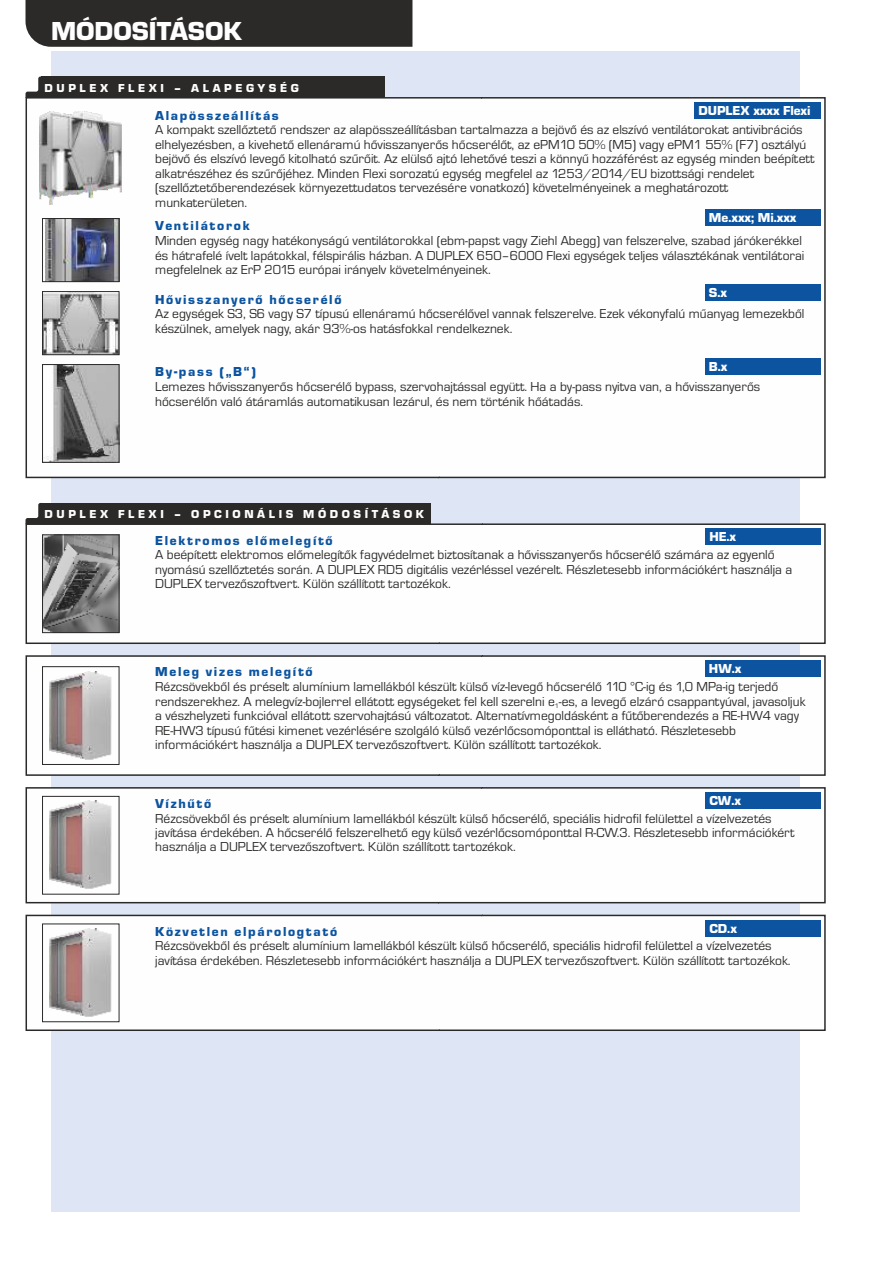
<style>
.page{position:relative;width:893px;height:1263px;background:#fff}
.page>*{position:absolute;margin:0;border:0;box-sizing:border-box;transform-origin:0 0}
.t1{font:27px "Eurostile TEE Blac";color:#fefefe}
.t2{font:13.5px/14.5px "Eurostile TEE";color:#2b2a29}
.t3{font:13.5px "Eurostile TEE Blac";letter-spacing:.125em;color:#0c54a0}
.t4{font:13.5px "Eurostile TEE Blac";color:#fefefe}
.t5{font:12px "Eurostile TEE Blac";letter-spacing:.3em;color:#fefefe}
.t6{font:6.75px "Eurostile TEE";color:#2b2a29}
</style>
<div class="page">
<div style="left:26px;top:0;width:386px;height:47px;background:#2b2a29"></div>
<div style="left:51px;top:51px;width:748px;height:1161px;background:#dee6f5"></div>
<div style="left:25px;top:654px;width:801px;height:123px;background:#fefefe"></div>
<img style="left:50px;top:671px;width:62px;height:89px">
<div style="left:42px;top:666px;width:77px;height:99px;border:1px solid #2b2a29"></div>
<div style="left:25px;top:786px;width:801px;height:118px;background:#fefefe"></div>
<div style="left:25px;top:914px;width:801px;height:118px;background:#fefefe"></div>
<div style="left:705px;top:660px;width:116px;height:17px;background:#0c54a0"></div>
<div style="left:705px;top:920px;width:116px;height:16px;background:#0c54a0"></div>
<div style="left:705px;top:792px;width:116px;height:17px;background:#0c54a0"></div>
<img style="left:50px;top:928px;width:62px;height:89px">
<div style="left:42px;top:924px;width:77px;height:98px;border:1px solid #2b2a29"></div>
<img style="left:50px;top:801px;width:62px;height:89px">
<div style="left:42px;top:796px;width:77px;height:98px;border:1px solid #2b2a29"></div>
<svg style="left:26px;top:503px;width:16px;height:20px"></svg>
<div style="left:42px;top:503px;width:388px;height:21px;background:#2b2a29"></div>
<div style="left:25px;top:523px;width:801px;height:122px;background:#fefefe"></div>
<div style="left:705px;top:528px;width:116px;height:17px;background:#0c54a0"></div>
<img style="left:44px;top:537px;width:73px;height:94px">
<div style="left:42px;top:535px;width:77px;height:98px;border:1px solid #2b2a29"></div>
<div style="left:25px;top:96px;width:801px;height:383px;background:#fefefe"></div>
<img style="left:44px;top:366px;width:73px;height:94px">
<div style="left:42px;top:364px;width:77px;height:98px;border:1px solid #2b2a29"></div>
<div style="left:705px;top:209px;width:116px;height:17px;background:#0c54a0"></div>
<div style="left:705px;top:284px;width:116px;height:17px;background:#0c54a0"></div>
<div style="left:705px;top:358px;width:116px;height:17px;background:#0c54a0"></div>
<div style="left:694px;top:102px;width:127px;height:17px;background:#0c54a0"></div>
<img style="left:44px;top:293px;width:73px;height:60px">
<div style="left:42px;top:291px;width:77px;height:64px;border:1px solid #2b2a29"></div>
<img style="left:45px;top:220px;width:72px;height:60px">
<div style="left:42px;top:218px;width:77px;height:64px;border:1px solid #2b2a29"></div>
<svg style="left:26px;top:77px;width:16px;height:21px"></svg>
<div style="left:42px;top:77px;width:343px;height:21px;background:#2b2a29"></div>
<img style="left:39px;top:111px;width:82px;height:94px">
<h1 class="t1" style="left:51px;top:22px;width:193px">MÓDOSÍTÁSOK</h1>
<p class="t5" style="left:45px;top:84px;width:256px">DUPLEX FLEXI – ALAPEGYSÉG</p>
<p class="t4" style="left:698px;top:106px;width:114px">DUPLEX xxxx Flexi</p>
<p class="t3" style="left:155px;top:111px;width:125px">Alapösszeállítás</p>
<p class="t2" style="left:155px;top:124px;width:661px">A kompakt szellőztető rendszer az alapösszeállításban tartalmazza a bejövő és az elszívó ventilátorokat antivibrációs elhelyezésben, a kivehető ellenáramú hővisszanyerős hőcserélőt, az ePM10 50% (M5) vagy ePM1 55% (F7) osztályú bejövő és elszívó levegő kitolható szűrőit. Az elülső ajtó lehetővé teszi a könnyű hozzáférést az egység minden beépített alkatrészéhez és szűrőjéhez. Minden Flexi sorozatú egység megfelel az 1253/2014/EU bizottsági rendelet (szellőztetőberendezések környezettudatos tervezésére vonatkozó) követelményeinek a meghatározott munkaterületen.</p>
<p class="t4" style="left:709px;top:213px;width:89px">Me.xxx; Mi.xxx</p>
<p class="t3" style="left:155px;top:221px;width:96px">Ventilátorok</p>
<p class="t2" style="left:155px;top:235px;width:651px">Minden egység nagy hatékonyságú ventilátorokkal (ebm-papst vagy Ziehl Abegg) van felszerelve, szabad járókerékkel és hátrafelé ívelt lapátokkal, félspirális házban. A DUPLEX 650–6000 Flexi egységek teljes választékának ventilátorai megfelelnek az ErP 2015 európai irányelv követelményeinek.</p>
<p class="t4" style="left:709px;top:288px;width:20px">S.x</p>
<p class="t3" style="left:155px;top:294px;width:188px">Hővisszanyerő hőcserélő</p>
<p class="t2" style="left:155px;top:308px;width:651px">Az egységek S3, S6 vagy S7 típusú ellenáramú hőcserélővel vannak felszerelve. Ezek vékonyfalú műanyag lemezekből készülnek, amelyek nagy, akár 93%-os hatásfokkal rendelkeznek.</p>
<p class="t4" style="left:709px;top:362px;width:20px">B.x</p>
<p class="t3" style="left:155px;top:367px;width:102px">By-pass („B“)</p>
<p class="t2" style="left:155px;top:381px;width:607px">Lemezes hővisszanyerős hőcserélő bypass, szervohajtással együtt. Ha a by-pass nyitva van, a hővisszanyerős hőcserélőn való átáramlás automatikusan lezárul, és nem történik hőátadás.</p>
<p class="t5" style="left:45px;top:510px;width:381px">DUPLEX FLEXI – OPCIONÁLIS MÓDOSÍTÁSOK</p>
<p class="t3" style="left:155px;top:536px;width:179px">Elektromos előmelegítő</p>
<p class="t2" style="left:155px;top:549px;width:639px">A beépített elektromos előmelegítők fagyvédelmet biztosítanak a hővisszanyerős hőcserélő számára az egyenlő nyomású szellőztetés során. A DUPLEX RD5 digitális vezérléssel vezérelt. Részletesebb információkért használja a<br>DUPLEX tervezőszoftvert. Külön szállított tartozékok.</p>
<p class="t4" style="left:709px;top:532px;width:28px">HE.x</p>
<p class="t4" style="left:709px;top:664px;width:34px">HW.x</p>
<p class="t3" style="left:155px;top:667px;width:159px">Meleg vizes melegítő</p>
<p class="t2" style="left:155px;top:681px;width:652px">Rézcsövekből és préselt alumínium lamellákból készült külső víz-levegő hőcserélő 110 °C-ig és 1,0 MPa-ig terjedő rendszerekhez. A melegvíz-bojlerrel ellátott egységeket fel kell szerelni e -es, a levegő elzáró csappantyúval, javasoljuk</p>
<p class="t6" style="left:555px;top:704px;width:6px">1</p>
<p class="t2" style="left:155px;top:710px;width:645px">a vészhelyzeti funkcióval ellátott szervohajtású változatot. Alternatívmegoldásként a fűtőberendezés a RE-HW4 vagy<br>RE-HW3 típusú fűtési kimenet vezérlésére szolgáló külső vezérlőcsomóponttal is ellátható. Részletesebb információkért használja a DUPLEX tervezőszoftvert. Külön szállított tartozékok.</p>
<p class="t4" style="left:709px;top:796px;width:33px">CW.x</p>
<p class="t3" style="left:155px;top:799px;width:57px">Vízhűtő</p>
<p class="t2" style="left:155px;top:813px;width:641px;line-height:14px">Rézcsövekből és préselt alumínium lamellákból készült külső hőcserélő, speciális hidrofil felülettel a vízelvezetés javítása érdekében. A hőcserélő felszerelhető egy külső vezérlőcsomóponttal R-CW.3. Részletesebb információkért használja a DUPLEX tervezőszoftvert. Külön szállított tartozékok.</p>
<p class="t4" style="left:709px;top:924px;width:29px">CD.x</p>
<p class="t3" style="left:155px;top:927px;width:184px">Közvetlen elpárologtató</p>
<p class="t2" style="left:155px;top:940px;width:637px;line-height:14.1px">Rézcsövekből és préselt alumínium lamellákból készült külső hőcserélő, speciális hidrofil felülettel a vízelvezetés javítása érdekében. Részletesebb információkért használja a DUPLEX tervezőszoftvert. Külön szállított tartozékok.</p>
</div>
